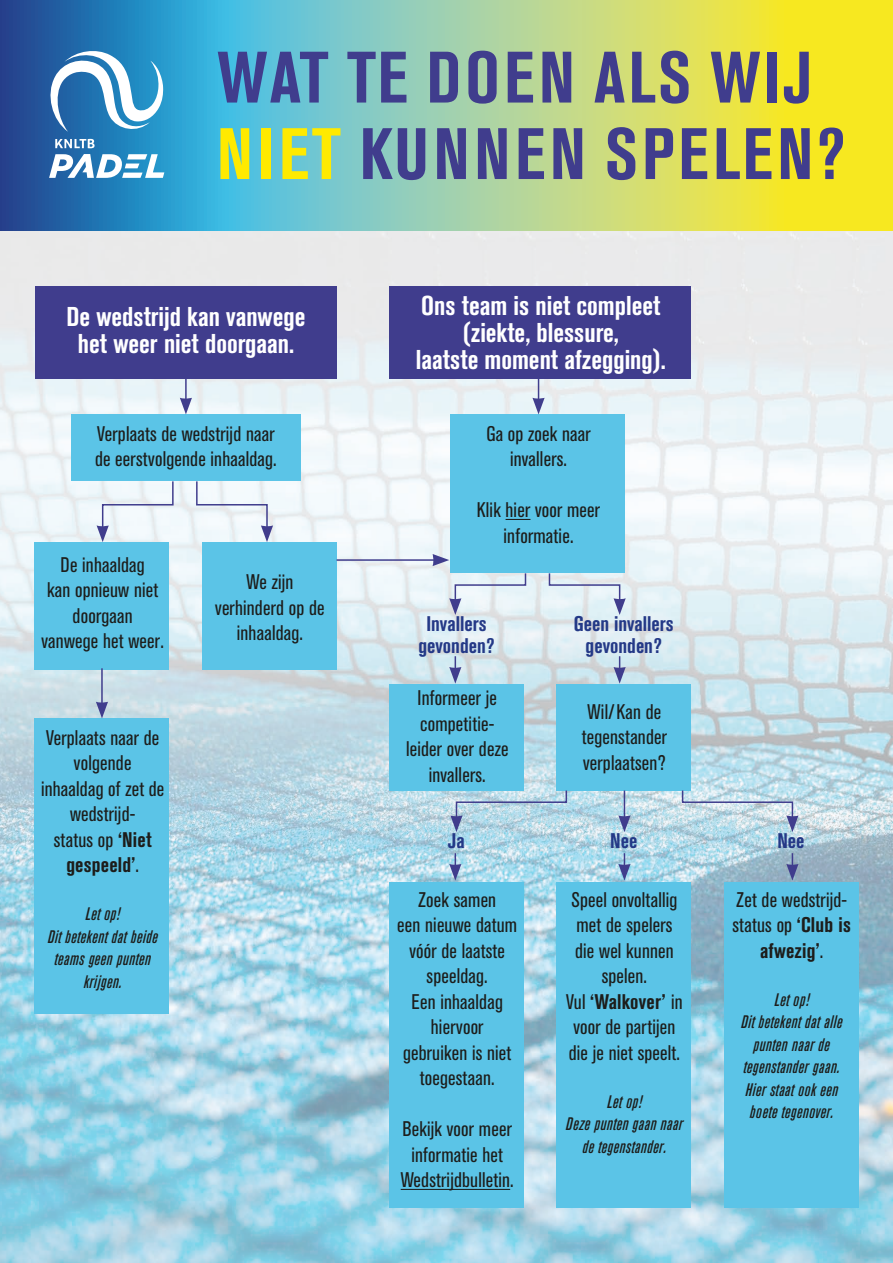
<style>
.page{position:relative;width:893px;height:1263px;background:#fff}
.page>*{position:absolute;margin:0;border:0;box-sizing:border-box;transform-origin:0 0}
.t1{font:700 condensed 72px/76.5px "Akzidenz Grotesk Std";letter-spacing:.06em;color:#403d8d}
.t2{font:700 condensed 27px/27px "Akzidenz Grotesk Std";color:#fff;text-align:center}
.t3{font:condensed 21px/25.5px "Akzidenz Grotesk Std";letter-spacing:.01em;color:#1d1d1b;text-align:center}
.t4{font:700 condensed 21px/22.5px "Akzidenz Grotesk Std";color:#243987;text-align:center}
.t5{font:italic 500 condensed 18px/22.5px "Akzidenz Grotesk Std";letter-spacing:.02em;color:#1d1d1b;text-align:center}
.s1{color:#ffea00}
.s2{font-weight:700}
</style>
<div class="page">
<img style="left:0;top:231px;width:893px;height:1032px">
<div style="left:35px;top:286px;width:302px;height:92px;background:#403d8d"></div>
<div style="left:71px;top:414px;width:229px;height:67px;background:#5bc4e7"></div>
<div style="left:450px;top:414px;width:175px;height:159px;background:#5bc4e7"></div>
<div style="left:35px;top:542px;width:134px;height:127px;background:#5bc4e7"></div>
<div style="left:389px;top:684px;width:135px;height:106px;background:#5bc4e7"></div>
<div style="left:389px;top:882px;width:135px;height:326px;background:#5bc4e7"></div>
<div style="left:35px;top:718px;width:134px;height:296px;background:#5bc4e7"></div>
<div style="left:202px;top:542px;width:135px;height:127px;background:#5bc4e7"></div>
<div style="left:556px;top:684px;width:135px;height:106px;background:#5bc4e7"></div>
<div style="left:556px;top:882px;width:135px;height:326px;background:#5bc4e7"></div>
<div style="left:724px;top:882px;width:134px;height:326px;background:#5bc4e7"></div>
<div style="left:389px;top:286px;width:302px;height:92px;background:#403d8d"></div>
<svg style="left:506px;top:519px;width:24px;height:1px"></svg>
<hr style="left:401px;top:1189px;width:109px;height:1px;background:#1d1d1b">
<hr style="left:185px;top:378px;width:2px;height:22px;background:#403d8d">
<svg style="left:180px;top:398px;width:12px;height:16px"></svg>
<hr style="left:101px;top:668px;width:2px;height:36px;background:#403d8d">
<svg style="left:96px;top:702px;width:12px;height:16px"></svg>
<hr style="left:337px;top:559px;width:97px;height:2px;background:#403d8d">
<svg style="left:433px;top:554px;width:16px;height:12px"></svg>
<svg style="left:97px;top:481px;width:77px;height:61px"></svg>
<svg style="left:449px;top:572px;width:78px;height:43px;background:#d8e3ed"></svg>
<svg style="left:450px;top:789px;width:118px;height:43px;background:#b0cfe0"></svg>
<svg style="left:681px;top:789px;width:117px;height:43px;background:#bed5e2"></svg>
<svg style="left:195px;top:481px;width:78px;height:61px"></svg>
<svg style="left:548px;top:572px;width:78px;height:43px;background:#d5e2ec"></svg>
<svg style="left:532px;top:378px;width:13px;height:36px"></svg>
<svg style="left:449px;top:656px;width:12px;height:28px"></svg>
<svg style="left:449px;top:853px;width:12px;height:28px"></svg>
<svg style="left:618px;top:853px;width:12px;height:28px"></svg>
<svg style="left:618px;top:790px;width:12px;height:42px"></svg>
<svg style="left:786px;top:853px;width:12px;height:28px"></svg>
<svg style="left:614px;top:656px;width:12px;height:28px"></svg>
<svg style="left:0;top:0;width:893px;height:231px;background:#9ac58f"></svg>
<svg style="left:55px;top:139px;width:40px;height:9px"></svg>
<svg style="left:49px;top:154px;width:115px;height:24px"></svg>
<svg style="left:45px;top:48px;width:118px;height:85px"></svg>
<h1 class="t1" style="left:217px;top:39px;width:630px">WAT TE DOEN ALS WIJ<br><span class="s1">NIET</span> KUNNEN SPELEN?</h1>
<p class="t2" style="left:67px;top:303px;width:240px">De wedstrijd kan vanwege het weer niet doorgaan.</p>
<p class="t2" style="left:416px;top:292px;width:251px">Ons team is niet compleet (ziekte, blessure,<br>laatste moment afzegging).</p>
<p class="t3" style="left:95px;top:421px;width:183px;text-align:left">Verplaats de wedstrijd naar de eerstvolgende inhaaldag.</p>
<p class="t3" style="left:486px;top:421px;width:106px">Ga op zoek naar invallers.</p>
<p class="t3" style="left:477px;top:498px;width:125px">Klik hier voor meer informatie.</p>
<p class="t3" style="left:42px;top:552px;width:124px">De inhaaldag<br>kan opnieuw niet doorgaan<br>vanwege het weer.</p>
<p class="t3" style="left:406px;top:685px;width:104px">Informeer je competitie&shy;leider over deze invallers.</p>
<p class="t3" style="left:215px;top:569px;width:111px">We zijn verhinderd op de inhaaldag.</p>
<p class="t4" style="left:574px;top:612px;width:101px">Geen invallers gevonden?</p>
<p class="t4" style="left:418px;top:612px;width:78px">Invallers gevonden?</p>
<p class="t3" style="left:582px;top:699px;width:87px;text-align:left">Wil/Kan de tegenstander verplaatsen?</p>
<p class="t3" style="left:41px;top:725px;width:125px">Verplaats naar de volgende inhaaldag of zet de wedstrijd-<br>status op <span class="s2">‘Niet gespeeld’</span>.</p>
<p class="t5" style="left:48px;top:903px;width:112px">Let op!<br>Dit betekent dat beide teams geen punten krijgen.</p>
<p class="t4" style="left:448px;top:829px;width:18px">Ja</p>
<p class="t4" style="left:610px;top:829px;width:29px">Nee</p>
<p class="t4" style="left:777px;top:829px;width:29px">Nee</p>
<p class="t3" style="left:566px;top:887px;width:118px">Speel onvoltallig met de spelers die wel kunnen spelen.<br>Vul <span class="s2">‘Walkover’</span> in voor de partijen die je niet speelt.</p>
<p class="t5" style="left:566px;top:1090px;width:119px">Let op!<br>Deze punten gaan naar de tegenstander.</p>
<p class="t3" style="left:397px;top:887px;width:121px">Zoek samen<br>een nieuwe datum vóór de laatste speeldag.<br>Een inhaaldag hiervoor gebruiken is niet toegestaan.</p>
<p class="t3" style="left:401px;top:1116px;width:115px">Bekijk voor meer informatie het<br>Wedstrijdbulletin.</p>
<p class="t3" style="left:732px;top:887px;width:120px">Zet de wedstrijd&shy;status op <span class="s2">‘Club is afwezig’</span>.</p>
<p class="t5" style="left:741px;top:988px;width:103px">Let op!<br>Dit betekent dat alle punten naar de tegenstander gaan.<br>Hier staat ook een boete tegenover.</p>
</div>
